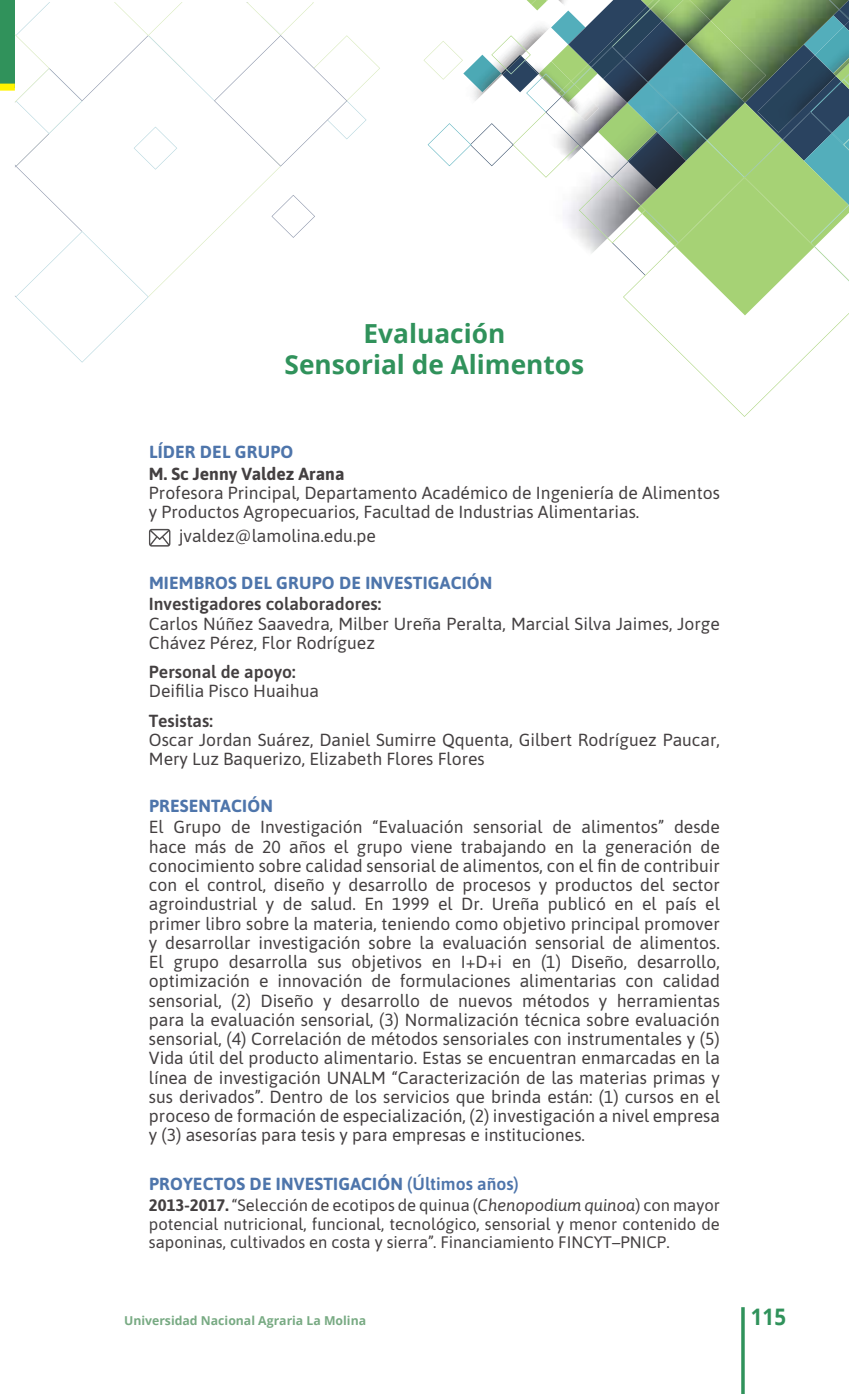
<style>
.page{position:relative;width:849px;height:1394px;background:#fff}
.page>*{position:absolute;margin:0;border:0;box-sizing:border-box;transform-origin:0 0}
.t1{font:700 26.25px/31.5px "Open Sans";color:#30925b;text-align:center}
.t2{font:700 22.75px "Open Sans";color:#30925b;scale:.9 1}
.t3{font:17.5px/19.2px "Asap";color:#444041}
.t4{font:700 17.5px "Asap";letter-spacing:.01em;color:#4e75ab}
.t5{font:600 17.5px "Asap";color:#444041}
.t6{font:700 17.5px "Asap";color:#444041}
.t7{font:16.62px/18.4px "Asap";color:#444041;text-align:justify}
.t8{font:700 12.25px "Open Sans";color:#78aa83}
.s1{font-weight:600}
.s2{font-weight:700}
.s3{font-style:italic}
</style>
<div class="page">
<div style="left:0;top:0;width:15px;height:87px;background:#30925b"></div>
<div style="left:0;top:84px;width:15px;height:7px;background:#fff300"></div>
<svg style="left:149px;top:529px;width:21px;height:18px"></svg>
<svg style="left:15px;top:2px;width:365px;height:361px"></svg>
<svg style="left:423px;top:0;width:426px;height:417px"></svg>
<img style="left:662px;top:0;width:48px;height:45px">
<hr style="left:741px;top:1307px;width:3px;height:87px;background:#30925b">
<h1 class="t1" style="left:284px;top:317px;width:301px">Evaluación<br>Sensorial de Alimentos</h1>
<p class="t4" style="left:149px;top:439px;width:146px">LÍDER DEL GRUPO</p>
<p class="t6" style="left:149px;top:461px;width:197px">M. Sc Jenny Valdez Arana</p>
<p class="t3" style="left:149px;top:482px;width:572px">Profesora Principal, Departamento Académico de Ingeniería de Alimentos y Productos Agropecuarios, Facultad de Industrias Alimentarias.</p>
<p class="t3" style="left:179px;top:526px;width:199px">jvaldez@lamolina.edu.pe</p>
<p class="t4" style="left:149px;top:570px;width:345px">MIEMBROS DEL GRUPO DE INVESTIGACIÓN</p>
<p class="t5" style="left:149px;top:592px;width:234px">Investigadores colaboradores:</p>
<p class="t3" style="left:149px;top:613px;width:572px">Carlos Núñez Saavedra, Milber Ureña Peralta, Marcial Silva Jaimes, Jorge<br>Chávez Pérez, Flor Rodríguez</p>
<p class="t5" style="left:149px;top:660px;width:148px">Personal de apoyo:</p>
<p class="t3" style="left:149px;top:681px;width:172px">Deifilia Pisco Huaihua</p>
<p class="t5" style="left:149px;top:708px;width:65px">Tesistas:</p>
<p class="t3" style="left:149px;top:729px;width:572px">Oscar Jordan Suárez, Daniel Sumirre Qquenta, Gilbert Rodríguez Paucar,<br>Mery Luz Baquerizo, Elizabeth Flores Flores</p>
<p class="t4" style="left:149px;top:793px;width:125px">PRESENTACIÓN</p>
<p class="t3" style="left:149px;top:817px;width:572px;text-align:justify">El Grupo de Investigación “Evaluación sensorial de alimentos” desde hace más de 20 años el grupo viene trabajando en la generación de conocimiento sobre calidad sensorial de alimentos, con el fin de contribuir con el control, diseño y desarrollo de procesos y productos del sector agroindustrial y de salud. En 1999 el Dr. Ureña publicó en el país el primer libro sobre la materia, teniendo como objetivo principal promover y desarrollar investigación sobre la evaluación sensorial de alimentos.<br>El grupo desarrolla sus objetivos en I+D+i en (1) Diseño, desarrollo, optimización e innovación de formulaciones alimentarias con calidad sensorial, (2) Diseño y desarrollo de nuevos métodos y herramientas para la evaluación sensorial, (3) Normalización técnica sobre evaluación sensorial, (4) Correlación de métodos sensoriales con instrumentales y (5)<br>Vida útil del producto alimentario. Estas se encuentran enmarcadas en la línea de investigación UNALM “Caracterización de las materias primas y sus derivados”. Dentro de los servicios que brinda están: (1) cursos en el proceso de formación de especialización, (2) investigación a nivel empresa y (3) asesorías para tesis y para empresas e instituciones.</p>
<p class="t4" style="left:149px;top:1172px;width:371px">PROYECTOS DE INVESTIGACIÓN <span class="s1">(Últimos años)</span></p>
<p class="t7" style="left:149px;top:1195px;width:572px"><span class="s2">2013-2017.</span> “Selección de ecotipos de quinua (<span class="s3">Chenopodium quinoa</span>) con mayor potencial nutricional, funcional, tecnológico, sensorial y menor contenido de saponinas, cultivados en costa y sierra”. Financiamiento FINCYT–PNICP.</p>
<p class="t8" style="left:124px;top:1312px;width:243px">Universidad Nacional Agraria La Molina</p>
<h2 class="t2" style="left:750px;top:1300px;width:40px">115</h2>
</div>
